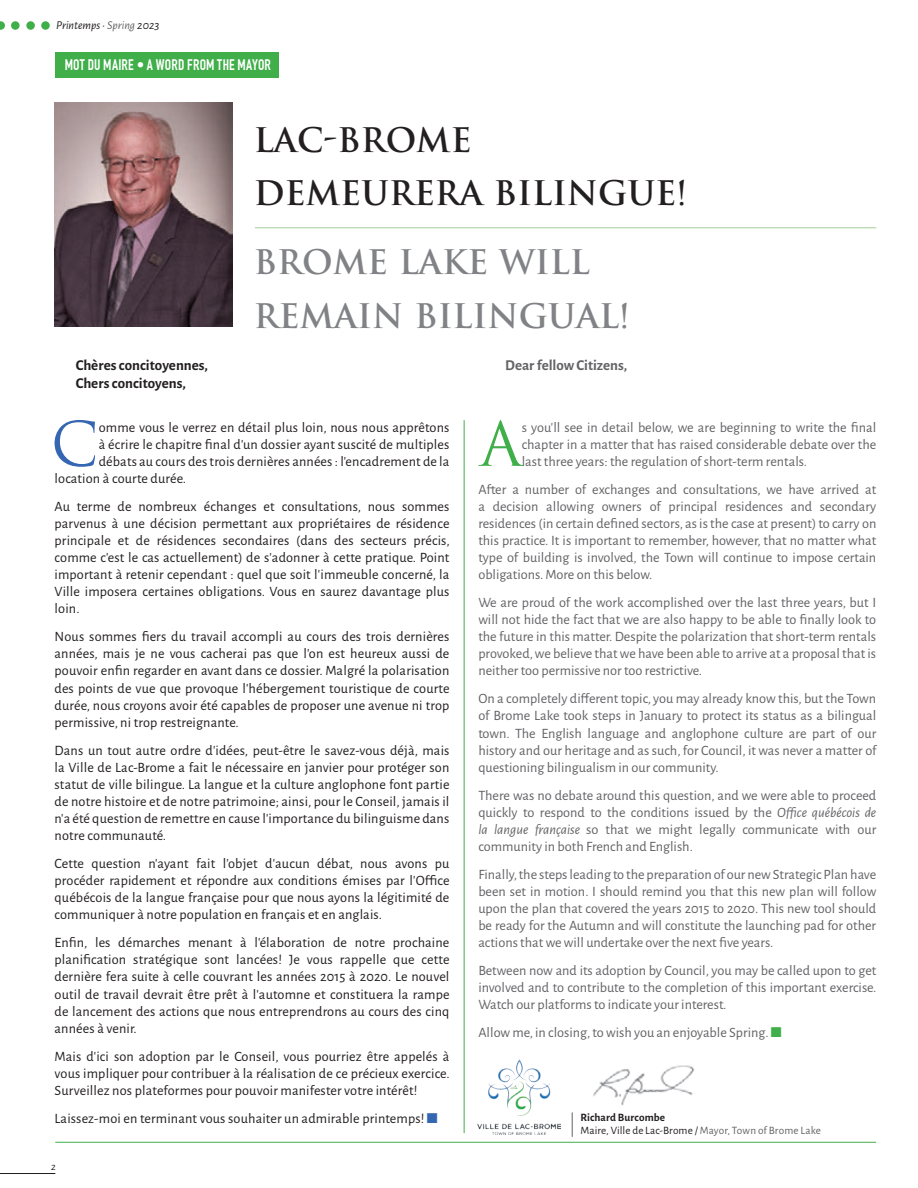
<style>
.page{position:relative;width:918px;height:1188px;background:#fff}
.page>*{position:absolute;margin:0;border:0;box-sizing:border-box;transform-origin:0 0}
.t1{font:59.7px "Trajan Pro";color:#3566b1}
.t2{font:59.7px "Trajan Pro";color:#40ae49}
.t3{font:700 33px/53.1px "Trajan Pro";color:#808285}
.t4{font:700 33px/53.1px "Trajan Pro";color:#231f20}
.t5{font:700 15px "Alegreya Sans";color:#231f20}
.t6{font:700 15px "DIN Condensed";letter-spacing:.01em;color:#fff}
.t7{font:700 15px "Alegreya Sans";color:#636366}
.t8{font:14.25px/17.1px "Alegreya Sans";letter-spacing:.01em;color:#231f20;text-align:justify}
.t9{font:14.25px/17.1px "Alegreya Sans";color:#636366;text-align:justify}
.t10{font:italic 12px "Alegreya Sans";color:#231f20}
.t11{font:11.25px/13.5px "Alegreya Sans";letter-spacing:.01em;color:#231f20}
.t12{font:italic 10.5px "Alegreya Sans";color:#231f20}
.s1{color:#636366}
.s2{color:#3566b1}
.s3{font-style:italic}
.s4{color:#40ae49}
.s5{font-weight:700}
</style>
<div class="page">
<hr style="left:0;top:1173px;width:55px;height:1px;background:#231f20">
<svg style="left:0;top:21px;width:5px;height:9px"></svg>
<div style="left:11px;top:21px;width:9px;height:9px;background:#40ae49;border-radius:50%"></div>
<div style="left:26px;top:21px;width:9px;height:9px;background:#40ae49;border-radius:50%"></div>
<div style="left:41px;top:21px;width:9px;height:9px;background:#40ae49;border-radius:50%"></div>
<hr style="left:55px;top:1142px;width:821px;height:1px;background:#40ae49">
<img style="left:477px;top:1059px;width:84px;height:76px">
<img style="left:593px;top:1065px;width:102px;height:41px">
<svg style="left:572px;top:1112px;width:1px;height:25px"></svg>
<hr style="left:255px;top:228px;width:621px;height:1px;background:#a3cf9a">
<img style="left:55px;top:103px;width:178px;height:223px">
<hr style="left:464px;top:420px;width:1px;height:713px;background:#40ae49">
<div style="left:55px;top:52px;width:224px;height:25px;background:#40ae49"></div>
<p class="t10" style="left:56px;top:17px;width:105px">Printemps • <span class="s1">Spring</span> 2023</p>
<p class="t6" style="left:65px;top:56px;width:208px">MOT DU MAIRE • A WORD FROM THE MAYOR</p>
<h2 class="t4" style="left:254px;top:114px;width:434px">LAC-BROME<br>DEMEURERA BILINGUE!</h2>
<h2 class="t3" style="left:254px;top:236px;width:377px">BROME LAKE WILL<br>REMAIN BILINGUAL!</h2>
<p class="t5" style="left:76px;top:355px;width:134px">Chères concitoyennes,</p>
<p class="t7" style="left:505px;top:355px;width:124px">Dear fellow Citizens,</p>
<p class="t5" style="left:76px;top:373px;width:112px">Chers concitoyens,</p>
<h1 class="t1" style="left:51px;top:406px;width:50px">C</h1>
<p class="t8" style="left:99px;top:418px;width:352px">omme vous le verrez en détail plus loin, nous nous apprêtons</p>
<p class="t8" style="left:99px;top:435px;width:352px">à écrire le chapitre final d’un dossier ayant suscité de multiples</p>
<p class="t8" style="left:99px;top:452px;width:352px">débats au cours des trois dernières années : l’encadrement de la</p>
<p class="t8" style="left:55px;top:469px;width:133px">location à courte durée.</p>
<p class="t8" style="left:55px;top:497px;width:397px">Au terme de nombreux échanges et consultations, nous sommes parvenus à une décision permettant aux propriétaires de résidence principale et de résidences secondaires (dans des secteurs précis, comme c’est le cas actuellement) de s’adonner à cette pratique. Point important à retenir cependant : quel que soit l’immeuble concerné, la Ville imposera certaines obligations. Vous en saurez davantage plus loin.</p>
<p class="t8" style="left:55px;top:627px;width:396px">Nous sommes fiers du travail accompli au cours des trois dernières années, mais je ne vous cacherai pas que l’on est heureux aussi de pouvoir enfin regarder en avant dans ce dossier. Malgré la polarisation des points de vue que provoque l’hébergement touristique de courte durée, nous croyons avoir été capables de proposer une avenue ni trop permissive, ni trop restreignante.</p>
<p class="t8" style="left:55px;top:741px;width:396px">Dans un tout autre ordre d’idées, peut-être le savez-vous déjà, mais la Ville de Lac-Brome a fait le nécessaire en janvier pour protéger son statut de ville bilingue. La langue et la culture anglophone font partie de notre histoire et de notre patrimoine; ainsi, pour le Conseil, jamais il n’a été question de remettre en cause l’importance du bilinguisme dans notre communauté.</p>
<p class="t8" style="left:55px;top:854px;width:396px">Cette question n’ayant fait l’objet d’aucun débat, nous avons pu procéder rapidement et répondre aux conditions émises par l’Office québécois de la langue française pour que nous ayons la légitimité de communiquer à notre population en français et en anglais.</p>
<p class="t8" style="left:55px;top:933px;width:396px">Enfin, les démarches menant à l’élaboration de notre prochaine planification stratégique sont lancées! Je vous rappelle que cette dernière fera suite à celle couvrant les années 2015 à 2020. Le nouvel outil de travail devrait être prêt à l’automne et constituera la rampe de lancement des actions que nous entreprendrons au cours des cinq années à venir.</p>
<p class="t8" style="left:55px;top:1047px;width:397px">Mais d’ici son adoption par le Conseil, vous pourriez être appelés à vous impliquer pour contribuer à la réalisation de ce précieux exercice.<br>Surveillez nos plateformes pour pouvoir manifester votre intérêt!</p>
<p class="t8" style="left:55px;top:1109px;width:385px">Laissez-moi en terminant vous souhaiter un admirable printemps! <span class="s2">■</span></p>
<p class="t12" style="left:51px;top:1159px;width:6px">2</p>
<h1 class="t2" style="left:480px;top:406px;width:43px">A</h1>
<p class="t9" style="left:522px;top:418px;width:356px">s you’ll see in detail below, we are beginning to write the final chapter in a matter that has raised considerable debate over the last three years: the regulation of short-term rentals.</p>
<p class="t9" style="left:478px;top:480px;width:400px">After a number of exchanges and consultations, we have arrived at a decision allowing owners of principal residences and secondary residences (in certain defined sectors, as is the case at present) to carry on this practice. It is important to remember, however, that no matter what type of building is involved, the Town will continue to impose certain obligations. More on this below.</p>
<p class="t9" style="left:478px;top:593px;width:399px">We are proud of the work accomplished over the last three years, but I will not hide the fact that we are also happy to be able to finally look to the future in this matter. Despite the polarization that short-term rentals provoked, we believe that we have been able to arrive at a proposal that is neither too permissive nor too restrictive.</p>
<p class="t9" style="left:478px;top:690px;width:400px">On a completely different topic, you may already know this, but the Town of Brome Lake took steps in January to protect its status as a bilingual town. The English language and anglophone culture are part of our history and our heritage and as such, for Council, it was never a matter of questioning bilingualism in our community.</p>
<p class="t9" style="left:478px;top:786px;width:399px">There was no debate around this question, and we were able to proceed quickly to respond to the conditions issued by the <span class="s3">Office québécois de la langue française</span> so that we might legally communicate with our community in both French and English.</p>
<p class="t9" style="left:478px;top:865px;width:399px">Finally, the steps leading to the preparation of our new Strategic Plan have been set in motion. I should remind you that this new plan will follow upon the plan that covered the years 2015 to 2020. This new tool should be ready for the Autumn and will constitute the launching pad for other actions that we will undertake over the next five years.</p>
<p class="t9" style="left:478px;top:961px;width:400px">Between now and its adoption by Council, you may be called upon to get involved and to contribute to the completion of this important exercise.<br>Watch our platforms to indicate your interest.</p>
<p class="t9" style="left:478px;top:1023px;width:305px">Allow me, in closing, to wish you an enjoyable Spring.<span class="s4">■</span></p>
<p class="t11" style="left:580px;top:1110px;width:242px"><span class="s5">Richard Burcombe<br></span>Maire, Ville de Lac-Brome / <span class="s1">Mayor, Town of Brome Lake</span></p>
</div>
